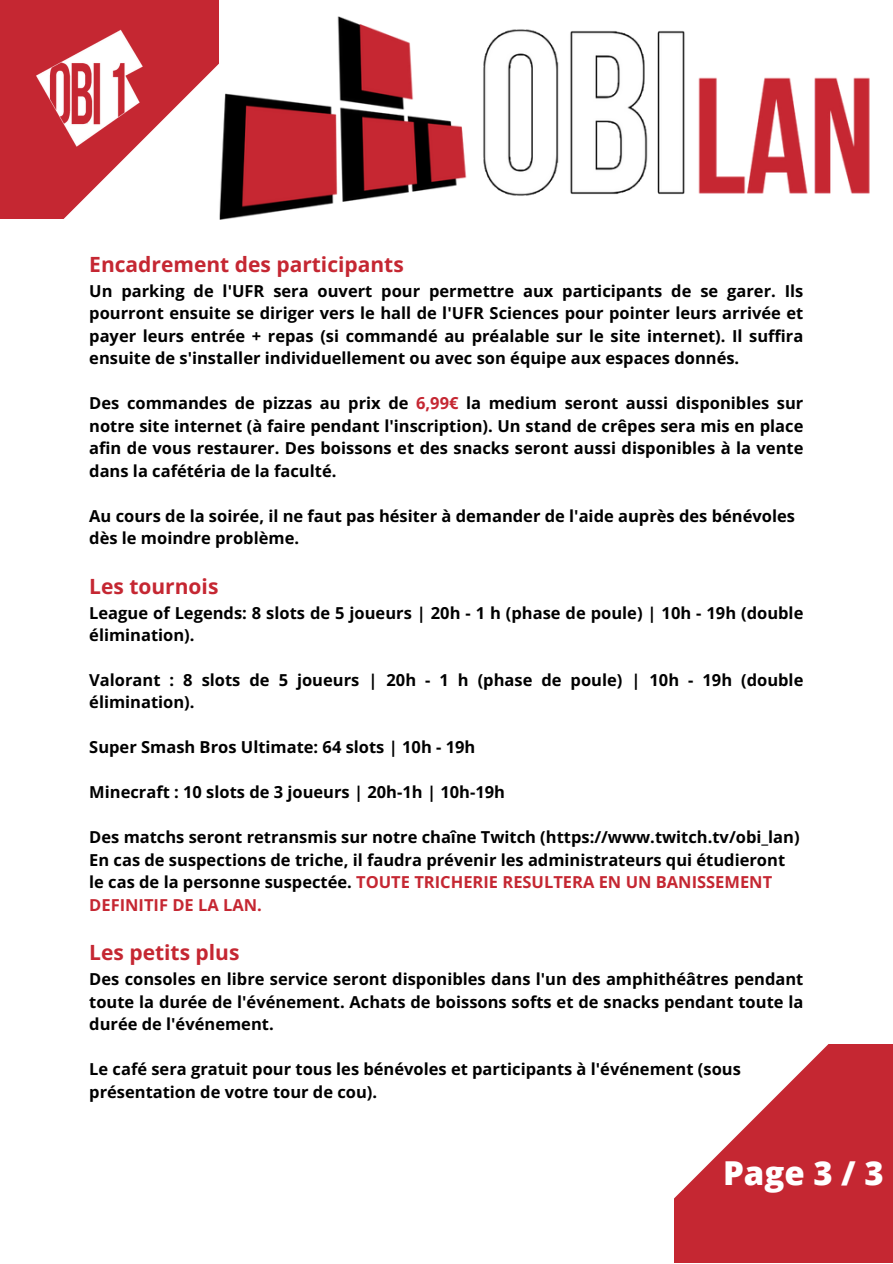
<style>
.page{position:relative;width:893px;height:1264px;background:#fff}
.page>*{position:absolute;margin:0;border:0;box-sizing:border-box;transform-origin:0 0}
.t1{font:800 33px "Open Sans";color:#fff}
.t2{font:700 21px "Open Sans";color:#c52732}
.t3{font:700 16.5px/22.5px "Open Sans";color:#000;text-align:justify}
.t4{font:700 16.5px "Open Sans";color:#c52732}
.s1{color:#c52732}
.s2{color:#000}
</style>
<div class="page">
<svg style="left:0;top:0;width:227px;height:220px;fill:#c52732"></svg>
<svg style="left:674px;top:1044px;width:218px;height:217px;fill:#c52732"></svg>
<img style="left:35px;top:30px;width:109px;height:119px">
<img style="left:219px;top:17px;width:651px;height:202px">
<p class="t2" style="left:89px;top:250px;width:316px">Encadrement des participants</p>
<p class="t3" style="left:89px;top:279px;width:715px">Un parking de l'UFR sera ouvert pour permettre aux participants de se garer. Ils pourront ensuite se diriger vers le hall de l'UFR Sciences pour pointer leurs arrivée et payer leurs entrée + repas (si commandé au préalable sur le site internet). Il suffira ensuite de s'installer individuellement ou avec son équipe aux espaces donnés.</p>
<p class="t3" style="left:89px;top:391px;width:715px">Des commandes de pizzas au prix de <span class="s1">6,99€</span> la medium seront aussi disponibles sur notre site internet (à faire pendant l'inscription). Un stand de crêpes sera mis en place afin de vous restaurer. Des boissons et des snacks seront aussi disponibles à la vente dans la cafétéria de la faculté.</p>
<p class="t3" style="left:89px;top:504px;width:707px">Au cours de la soirée, il ne faut pas hésiter à demander de l'aide auprès des bénévoles</p>
<p class="t3" style="left:89px;top:526px;width:211px">dès le moindre problème.</p>
<p class="t2" style="left:89px;top:571px;width:131px">Les tournois</p>
<p class="t3" style="left:89px;top:601px;width:715px">League of Legends: 8 slots de 5 joueurs | 20h - 1 h (phase de poule) | 10h - 19h (double élimination).</p>
<p class="t3" style="left:89px;top:668px;width:715px">Valorant : 8 slots de 5 joueurs | 20h - 1 h (phase de poule) | 10h - 19h (double élimination).</p>
<p class="t3" style="left:89px;top:735px;width:387px">Super Smash Bros Ultimate: 64 slots | 10h - 19h</p>
<p class="t3" style="left:89px;top:780px;width:417px">Minecraft : 10 slots de 3 joueurs | 20h-1h | 10h-19h</p>
<p class="t3" style="left:89px;top:825px;width:711px">Des matchs seront retransmis sur notre chaîne Twitch (https://www.twitch.tv/obi_lan)</p>
<p class="t3" style="left:89px;top:848px;width:697px">En cas de suspections de triche, il faudra prévenir les administrateurs qui étudieront</p>
<p class="t4" style="left:89px;top:870px;width:684px"><span class="s2">le cas de la personne suspectée.</span> TOUTE TRICHERIE RESULTERA EN UN BANISSEMENT</p>
<p class="t4" style="left:89px;top:893px;width:174px">DEFINITIF DE LA LAN.</p>
<p class="t2" style="left:89px;top:938px;width:152px">Les petits plus</p>
<p class="t3" style="left:89px;top:967px;width:715px">Des consoles en libre service seront disponibles dans l'un des amphithéâtres pendant toute la durée de l'événement. Achats de boissons softs et de snacks pendant toute la durée de l'événement.</p>
<p class="t3" style="left:89px;top:1057px;width:653px">Le café sera gratuit pour tous les bénévoles et participants à l'événement (sous</p>
<p class="t3" style="left:89px;top:1079px;width:289px">présentation de votre tour de cou).</p>
<p class="t1" style="left:723px;top:1149px;width:162px">Page 3 / 3</p>
</div>
